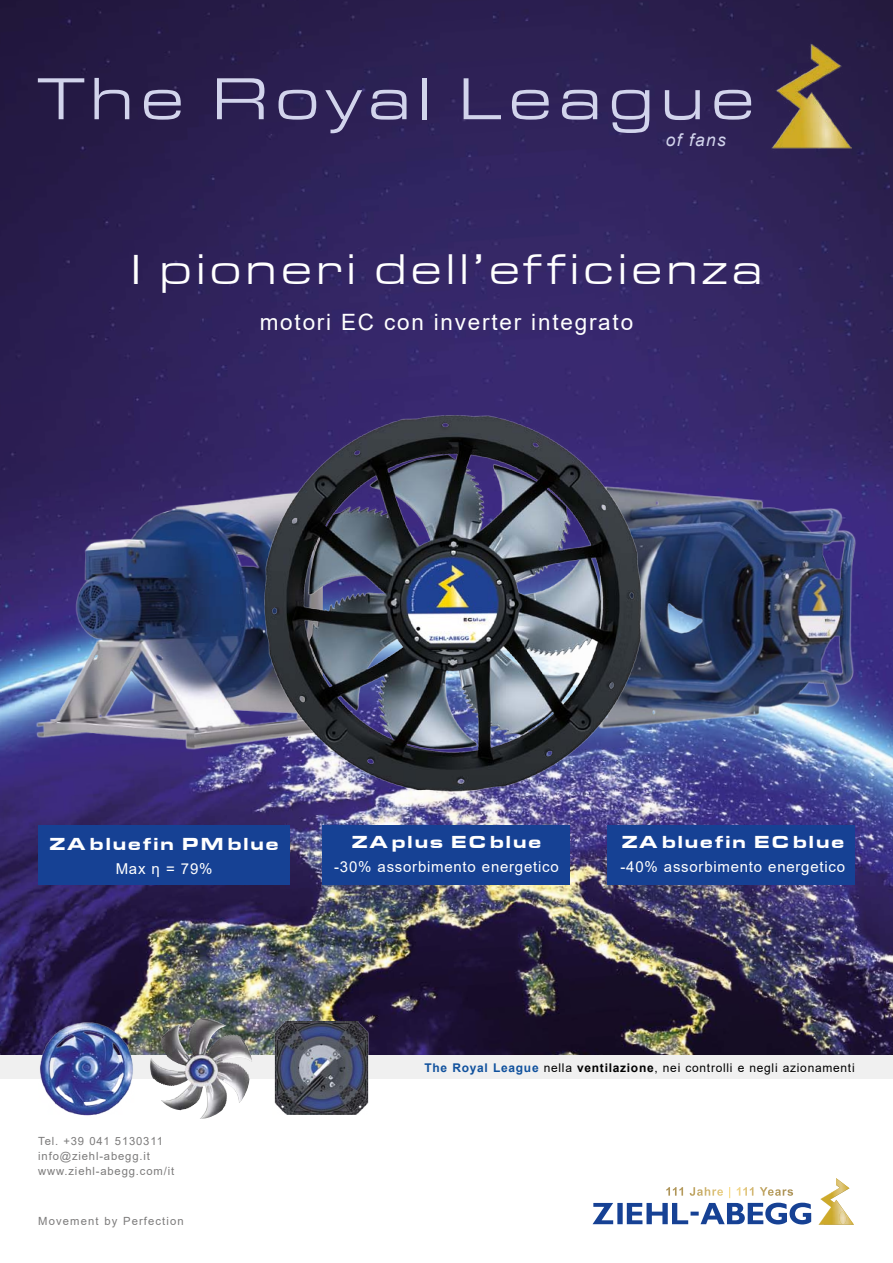
<style>
.page{position:relative;width:893px;height:1263px;background:#fff}
.page>*{position:absolute;margin:0;border:0;box-sizing:border-box;transform-origin:0 0}
.t1{font:56.55px "Eurostile Extended";letter-spacing:.1em;color:#d2d4ec}
.t2{font:40.5px "Eurostile Extended";letter-spacing:.08em;color:#fff}
.t3{font:22.5px "Arial";letter-spacing:.08em;color:#fff}
.t4{font:900 18px "Eurostile Ext";letter-spacing:.075em;color:#fff}
.t5{font:italic 17.4px "Arial";letter-spacing:.075em;color:#d2d4ec}
.t6{font:15px "Arial";letter-spacing:.05em;color:#fff}
.t7{font:12px "Arial";letter-spacing:.06em;color:#000}
.t8{font:11.25px/15px "Arial";letter-spacing:.075em;color:#7c7b7b}
.t9{font:11.25px "Arial";letter-spacing:.1em;color:#7c7b7b}
.s1{font-weight:700;color:#10519d}
.s2{font-weight:700}
</style>
<div class="page">
<img style="left:0;top:0;width:893px;height:1055px">
<img style="left:771px;top:38px;width:81px;height:114px">
<div style="left:0;top:1055px;width:893px;height:24px;background:#f0f0f0"></div>
<img style="left:161px;top:1019px;width:38px;height:40px">
<img style="left:272px;top:1021px;width:97px;height:94px">
<img style="left:38px;top:1019px;width:99px;height:97px">
<img style="left:33px;top:484px;width:227px;height:275px">
<img style="left:643px;top:479px;width:224px;height:256px">
<img style="left:260px;top:410px;width:383px;height:383px">
<div style="left:38px;top:825px;width:252px;height:60px;background:#164194"></div>
<div style="left:322px;top:825px;width:248px;height:60px;background:#164194"></div>
<div style="left:607px;top:825px;width:248px;height:60px;background:#164194"></div>
<svg style="left:593px;top:1178px;width:261px;height:47px"></svg>
<h1 class="t1" style="left:38px;top:65px;width:718px">The Royal League</h1>
<h3 class="t5" style="left:666px;top:131px;width:62px">of fans</h3>
<h2 class="t2" style="left:130px;top:245px;width:634px">I pioneri dell’efficienza</h2>
<h3 class="t3" style="left:260px;top:309px;width:375px">motori EC con inverter integrato</h3>
<h3 class="t4" style="left:49px;top:832px;width:231px">ZA bluefin PMblue</h3>
<p class="t6" style="left:116px;top:860px;width:98px">Max η = 79%</p>
<h3 class="t4" style="left:352px;top:830px;width:191px">ZA plus EC blue</h3>
<p class="t6" style="left:334px;top:858px;width:226px">-30% assorbimento energetico</p>
<h3 class="t4" style="left:621px;top:830px;width:225px">ZA bluefin EC blue</h3>
<p class="t6" style="left:621px;top:858px;width:226px">-40% assorbimento energetico</p>
<p class="t8" style="left:38px;top:1133px;width:137px">Tel. +39 041 5130311 info@ziehl-abegg.it www.ziehl-abegg.com/it</p>
<p class="t9" style="left:38px;top:1214px;width:147px">Movement by Perfection</p>
<p class="t7" style="left:424px;top:1061px;width:432px"><span class="s1">The Royal League</span> nella <span class="s2">ventilazione</span>, nei controlli e negli azionamenti</p>
</div>
